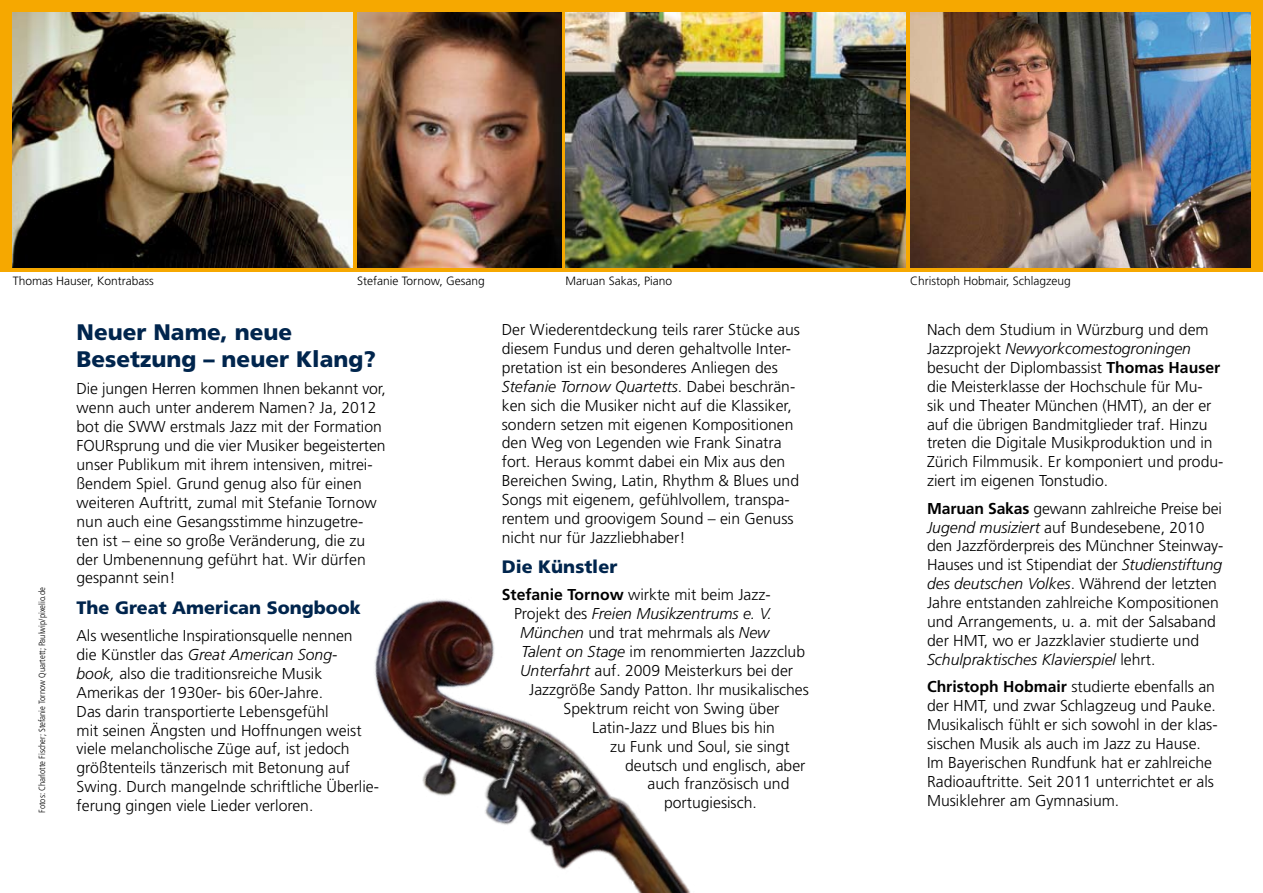
<style>
.page{position:relative;width:1263px;height:893px;background:#fff}
.page>*{position:absolute;margin:0;border:0;box-sizing:border-box;transform-origin:0 0}
.t1{font:900 22.5px/27px "Frutiger LT Std";color:#00254d}
.t2{font:900 18px "Frutiger LT Std";color:#00254d}
.t3{font:300 15.75px/18.9px "Frutiger LT Std";color:#000}
.t4{font:italic 300 15.75px "Frutiger LT Std";color:#000}
.t5{font:300 12px "Frutiger LT Std";color:#000}
.t6{font:300 condensed 9px "Frutiger LT Std";color:#000}
.s1{font-style:italic}
.s2{font-weight:700}
.s3{font-style:normal}
</style>
<div class="page">
<div style="left:0;top:0;width:1263px;height:272px;background:#f6a800"></div>
<img style="left:566px;top:13px;width:340px;height:255px">
<img style="left:910px;top:13px;width:340px;height:255px">
<img style="left:357px;top:13px;width:204px;height:255px">
<img style="left:13px;top:13px;width:340px;height:255px">
<img style="left:374px;top:599px;width:317px;height:294px">
<p class="t5" style="left:13px;top:274px;width:142px">Thomas Hauser, Kontrabass</p>
<p class="t5" style="left:357px;top:274px;width:129px">Stefanie Tornow, Gesang</p>
<p class="t5" style="left:566px;top:274px;width:108px">Maruan Sakas, Piano</p>
<p class="t5" style="left:910px;top:274px;width:162px">Christoph Hobmair, Schlagzeug</p>
<p class="t6" style="left:37px;top:812px;width:227px;rotate:-90deg">Fotos: Charlotte Fischer; Stefanie Tornow Quartett; Paulwip/pixelio.de</p>
<h1 class="t1" style="left:77px;top:319px;width:301px">Neuer Name, neue<br>Besetzung – neuer Klang?</h1>
<p class="t3" style="left:77px;top:380px;width:311px">Die jungen Herren kommen Ihnen bekannt vor, wenn auch unter anderem Namen? Ja, 2012 bot die SWW erstmals Jazz mit der Formation FOURsprung und die vier Musiker begeisterten unser Publikum mit ihrem intensiven, mitrei&shy;ßendem Spiel. Grund genug also für einen weiteren Auftritt, zumal mit Stefanie Tornow nun auch eine Gesangsstimme hinzugetre&shy;ten ist – eine so große Veränderung, die zu der Umbenennung geführt hat. Wir dürfen gespannt sein!</p>
<p class="t2" style="left:77px;top:596px;width:286px">The Great American Songbook</p>
<p class="t3" style="left:77px;top:626px;width:304px">Als wesentliche Inspirationsquelle nennen<br>die Künstler das <span class="s1">Great American Song&shy;book,</span> also die traditionsreiche Musik Amerikas der 1930er- bis 60er-Jahre.<br>Das darin transportierte Lebensgefühl<br>mit seinen Ängsten und Hoffnungen weist viele melancholische Züge auf, ist jedoch größtenteils tänzerisch mit Betonung auf Swing. Durch mangelnde schriftliche Überlie&shy;ferung gingen viele Lieder verloren.</p>
<p class="t3" style="left:502px;top:320px;width:300px">Der Wiederentdeckung teils rarer Stücke aus diesem Fundus und deren gehaltvolle Inter&shy;pretation ist ein besonderes Anliegen des <span class="s1">Stefanie Tornow Quartetts</span>. Dabei beschrän&shy;ken sich die Musiker nicht auf die Klassiker, sondern setzen mit eigenen Kompositionen den Weg von Legenden wie Frank Sinatra fort. Heraus kommt dabei ein Mix aus den Bereichen Swing, Latin, Rhythm &amp; Blues und Songs mit eigenem, gefühlvollem, transpa&shy;rentem und groovigem Sound – ein Genuss nicht nur für Jazzliebhaber!</p>
<p class="t2" style="left:502px;top:556px;width:117px">Die Künstler</p>
<p class="t3" style="left:502px;top:586px;width:270px"><span class="s2">Stefanie Tornow</span> wirkte mit beim Jazz-</p>
<p class="t4" style="left:514px;top:605px;width:259px"><span class="s3">Projekt des</span> Freien Musikzentrums e. V.</p>
<p class="t3" style="left:520px;top:624px;width:251px"><span class="s1">München</span> und trat mehrmals als <span class="s1">New</span></p>
<p class="t3" style="left:522px;top:642px;width:285px"><span class="s1">Talent on Stage</span> im renommierten Jazzclub</p>
<p class="t3" style="left:520px;top:661px;width:275px"><span class="s1">Unterfahrt</span> auf. 2009 Meisterkurs bei der</p>
<p class="t3" style="left:529px;top:680px;width:281px">Jazzgröße Sandy Patton. Ihr musikalisches</p>
<p class="t3" style="left:564px;top:699px;width:217px">Spektrum reicht von Swing über</p>
<p class="t3" style="left:592px;top:718px;width:184px">Latin-Jazz und Blues bis hin</p>
<p class="t3" style="left:610px;top:737px;width:181px">zu Funk und Soul, sie singt</p>
<p class="t3" style="left:625px;top:756px;width:182px">deutsch und englisch, aber</p>
<p class="t3" style="left:648px;top:775px;width:143px">auch französisch und</p>
<p class="t3" style="left:664px;top:794px;width:94px">portugiesisch.</p>
<p class="t3" style="left:927px;top:320px;width:298px">Nach dem Studium in Würzburg und dem Jazzprojekt <span class="s1">Newyorkcomestogroningen </span>besucht der Diplombassist <span class="s2">Thomas Hauser </span>die Meisterklasse der Hochschule für Mu&shy;sik und Theater München (HMT), an der er auf die übrigen Bandmitglieder traf. Hinzu treten die Digitale Musikproduktion und in Zürich Filmmusik. Er komponiert und produ&shy;ziert im eigenen Tonstudio.</p>
<p class="t3" style="left:927px;top:499px;width:297px"><span class="s2">Maruan Sakas</span> gewann zahlreiche Preise bei <span class="s1">Jugend musiziert</span> auf Bundesebene, 2010 den Jazzförderpreis des Münchner Steinway-- Hauses und ist Stipendiat der <span class="s1">Studienstiftung des deutschen Volkes</span>. Während der letzten Jahre entstanden zahlreiche Kompo-sitionen und Arrangements, u. a. mit der Salsaband der HMT, wo er Jazzklavier studierte und <span class="s1">Schulpraktisches Klavierspiel</span> lehrt.</p>
<p class="t3" style="left:927px;top:678px;width:292px"><span class="s2">Christoph Hobmair</span> studierte ebenfalls an der HMT, und zwar Schlagzeug und Pauke.<br>Musikalisch fühlt er sich sowohl in der klas&shy;sischen Musik als auch im Jazz zu Hause.<br>Im Bayerischen Rundfunk hat er zahlreiche Radioauftritte. Seit 2011 unterrichtet er als Musiklehrer am Gymnasium.</p>
</div>
